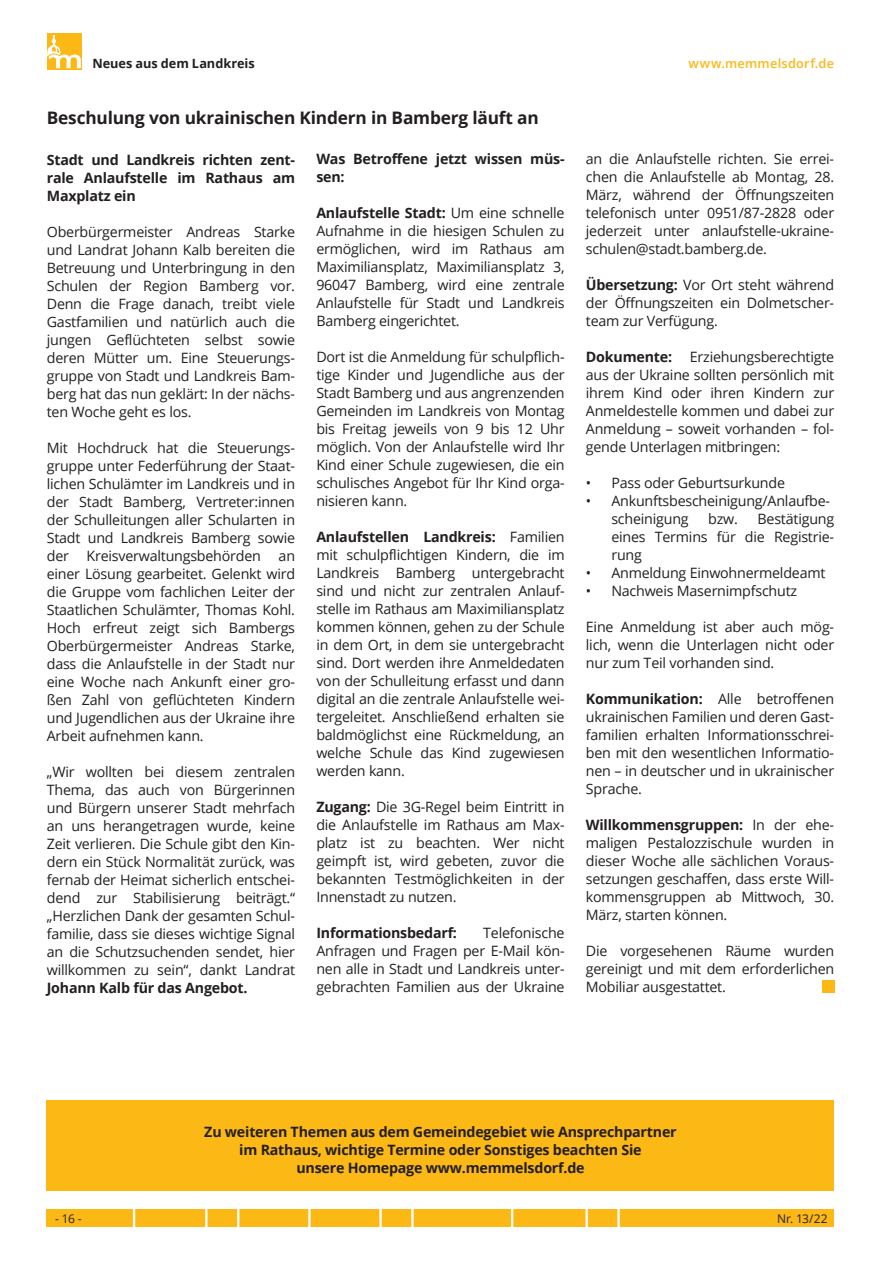
<style>
.page{position:relative;width:881px;height:1263px;background:#fff}
.page>*{position:absolute;margin:0;border:0;box-sizing:border-box;transform-origin:0 0}
.t1{font:700 17.25px "Open Sans";letter-spacing:-.01em;color:#231f20}
.t2{font:14.25px/18px "Open Sans";letter-spacing:-.015em;color:#231f20;text-align:justify}
.t3{font:700 14.25px/18px "Open Sans";letter-spacing:-.015em;color:#231f20;text-align:justify}
.t4{font:700 12.75px "Open Sans";color:#231f20}
.t5{font:600 12.75px "Open Sans";letter-spacing:.02em;color:#fcb814}
.t6{font:12px "Open Sans";letter-spacing:-.025em;color:#231f20}
.s1{font-weight:700}
</style>
<div class="page">
<svg style="left:47px;top:34px;width:34px;height:36px"></svg>
<svg style="left:47px;top:35px;width:33px;height:33px"></svg>
<div style="left:47px;top:1210px;width:786px;height:17px;background:#fcb814"></div>
<svg style="left:133px;top:1210px;width:2px;height:17px"></svg>
<svg style="left:205px;top:1210px;width:2px;height:17px"></svg>
<svg style="left:237px;top:1210px;width:2px;height:17px"></svg>
<svg style="left:308px;top:1210px;width:2px;height:17px"></svg>
<svg style="left:379px;top:1210px;width:2px;height:17px"></svg>
<svg style="left:411px;top:1210px;width:2px;height:17px"></svg>
<svg style="left:511px;top:1210px;width:2px;height:17px"></svg>
<svg style="left:585px;top:1210px;width:2px;height:17px"></svg>
<svg style="left:617px;top:1210px;width:2px;height:17px"></svg>
<div style="left:821px;top:980px;width:12px;height:13px;background:#fcb814"></div>
<div style="left:47px;top:1101px;width:786px;height:90px;background:#fcb814"></div>
<p class="t4" style="left:92px;top:54px;width:164px">Neues aus dem Landkreis</p>
<p class="t1" style="left:47px;top:105px;width:493px">Beschulung von ukrainischen Kindern in Bamberg läuft an</p>
<p class="t3" style="left:47px;top:150px;width:250px">Stadt und Landkreis richten zent&shy;rale Anlaufstelle im Rathaus am Maxplatz ein</p>
<p class="t2" style="left:47px;top:222px;width:250px">Oberbürgermeister Andreas Starke und Landrat Johann Kalb bereiten die Betreuung und Unterbringung in den Schulen der Region Bamberg vor.<br>Denn die Frage danach, treibt viele Gastfamilien und natürlich auch die jungen Geflüchteten selbst sowie deren Mütter um. Eine Steuerungs&shy;gruppe von Stadt und Landkreis Bam&shy;berg hat das nun geklärt: In der nächs&shy;ten Woche geht es los.</p>
<p class="t2" style="left:47px;top:438px;width:250px">Mit Hochdruck hat die Steuerungs&shy;gruppe unter Federführung der Staat&shy;lichen Schulämter im Landkreis und in der Stadt Bamberg, Vertreter:innen der Schulleitungen aller Schularten in Stadt und Landkreis Bamberg sowie der Kreisverwaltungsbehörden an einer Lösung gearbeitet. Gelenkt wird die Gruppe vom fachlichen Leiter der Staatlichen Schulämter, Thomas Kohl.<br>Hoch erfreut zeigt sich Bambergs Oberbürgermeister Andreas Starke, dass die Anlaufstelle in der Stadt nur eine Woche nach Ankunft einer gro&shy;ßen Zahl von geflüchteten Kindern und Jugendlichen aus der Ukraine ihre Arbeit aufnehmen kann.</p>
<p class="t2" style="left:47px;top:762px;width:250px">„Wir wollten bei diesem zentralen Thema, das auch von Bürgerinnen und Bürgern unserer Stadt mehrfach an uns herangetragen wurde, keine Zeit verlieren. Die Schule gibt den Kin&shy;dern ein Stück Normalität zurück, was fernab der Heimat sicherlich entschei&shy;dend zur Stabilisierung beiträgt.“ „Herzlichen Dank der gesamten Schul&shy;familie, dass sie dieses wichtige Signal an die Schutzsuchenden sendet, hier willkommen zu sein“, dankt Landrat</p>
<p class="t3" style="left:47px;top:978px;width:202px">Johann Kalb für das Angebot.</p>
<p class="t3" style="left:316px;top:150px;width:250px">Was Betroffene jetzt wissen müs&shy;sen:</p>
<p class="t2" style="left:316px;top:204px;width:250px"><span class="s1">Anlaufstelle Stadt:</span> Um eine schnelle Aufnahme in die hiesigen Schulen zu ermöglichen, wird im Rathaus am Maximiliansplatz, Maximiliansplatz 3, 96047 Bamberg, wird eine zentrale Anlaufstelle für Stadt und Landkreis Bamberg eingerichtet.</p>
<p class="t2" style="left:316px;top:348px;width:250px">Dort ist die Anmeldung für schulpflich&shy;tige Kinder und Jugendliche aus der Stadt Bamberg und aus angrenzenden Gemeinden im Landkreis von Montag bis Freitag jeweils von 9 bis 12 Uhr möglich. Von der Anlaufstelle wird Ihr Kind einer Schule zugewiesen, die ein schulisches Angebot für Ihr Kind orga&shy;nisieren kann.</p>
<p class="t2" style="left:316px;top:528px;width:250px"><span class="s1">Anlaufstellen Landkreis:</span> Familien mit schulpflichtigen Kindern, die im Landkreis Bamberg untergebracht sind und nicht zur zentralen Anlauf&shy;stelle im Rathaus am Maximiliansplatz kommen können, gehen zu der Schule in dem Ort, in dem sie untergebracht sind. Dort werden ihre Anmeldedaten von der Schulleitung erfasst und dann digital an die zentrale Anlaufstelle wei&shy;tergeleitet. Anschließend erhalten sie baldmöglichst eine Rückmeldung, an welche Schule das Kind zugewiesen werden kann.</p>
<p class="t2" style="left:316px;top:798px;width:250px"><span class="s1">Zugang:</span> Die 3G-Regel beim Eintritt in die Anlaufstelle im Rathaus am Max&shy;platz ist zu beachten. Wer nicht geimpft ist, wird gebeten, zuvor die bekannten Testmöglichkeiten in der Innenstadt zu nutzen.</p>
<p class="t3" style="left:316px;top:924px;width:142px">Informationsbedarf:</p>
<p class="t2" style="left:316px;top:924px;width:250px;text-indent:167px">Telefonische Anfragen und Fragen per E-Mail kön&shy;nen alle in Stadt und Landkreis unter&shy;gebrachten Familien aus der Ukraine</p>
<p class="t5" style="left:688px;top:55px;width:147px">www.memmelsdorf.de</p>
<p class="t2" style="left:585px;top:150px;width:250px">an die Anlaufstelle richten. Sie errei&shy;chen die Anlaufstelle ab Montag, 28.<br>März, während der Öffnungszeiten telefonisch unter 0951/87-2828 oder jederzeit unter anlaufstelle-ukraine&shy;schulen@stadt.bamberg.de.</p>
<p class="t2" style="left:585px;top:276px;width:250px"><span class="s1">Übersetzung:</span> Vor Ort steht während der Öffnungszeiten ein Dolmetscher&shy;team zur Verfügung.</p>
<p class="t3" style="left:585px;top:348px;width:88px">Dokumente:</p>
<p class="t2" style="left:585px;top:348px;width:250px;text-indent:104px">Erziehungsberechtigte aus der Ukraine sollten persönlich mit ihrem Kind oder ihren Kindern zur Anmeldestelle kommen und dabei zur Anmeldung – soweit vorhanden – fol&shy;gende Unterlagen mitbringen:</p>
<p class="t2" style="left:585px;top:474px;width:200px">• Pass oder Geburtsurkunde</p>
<p class="t2" style="left:611px;top:492px;width:220px;text-indent:-25px">• Ankunftsbescheinigung/Anlaufbe&shy;scheinigung</p>
<p class="t2" style="left:708px;top:510px;width:31px">bzw.</p>
<p class="t2" style="left:611px;top:510px;width:224px;text-indent:146px">Bestätigung eines Termins für die Registrie&shy;rung</p>
<p class="t2" style="left:585px;top:564px;width:241px">• Anmeldung Einwohnermeldeamt</p>
<p class="t2" style="left:585px;top:582px;width:213px">• Nachweis Masernimpfschutz</p>
<p class="t2" style="left:585px;top:618px;width:250px">Eine Anmeldung ist aber auch mög&shy;lich, wenn die Unterlagen nicht oder nur zum Teil vorhanden sind.</p>
<p class="t2" style="left:585px;top:690px;width:250px"><span class="s1">Kommunikation:</span> Alle betroffenen ukrainischen Familien und deren Gast&shy;familien erhalten Informationsschrei&shy;ben mit den wesentlichen Informatio&shy;nen – in deutscher und in ukrainischer Sprache.</p>
<p class="t2" style="left:585px;top:816px;width:250px"><span class="s1">Willkommensgruppen:</span> In der ehe&shy;maligen Pestalozzischule wurden in dieser Woche alle sächlichen Voraus&shy;setzungen geschaffen, dass erste Will&shy;kommensgruppen ab Mittwoch, 30.<br>März, starten können.</p>
<p class="t2" style="left:585px;top:942px;width:250px">Die vorgesehenen Räume wurden gereinigt und mit dem erforderlichen Mobiliar ausgestattet.</p>
<p class="t3" style="left:204px;top:1122px;width:473px;text-align:center">Zu weiteren Themen aus dem Gemeindegebiet wie Ansprechpartner im Rathaus, wichtige Termine oder Sonstiges beachten Sie<br>unsere Homepage www.memmelsdorf.de</p>
<p class="t6" style="left:55px;top:1211px;width:28px">- 16 -</p>
<p class="t6" style="left:776px;top:1211px;width:52px">Nr. 13/22</p>
</div>
